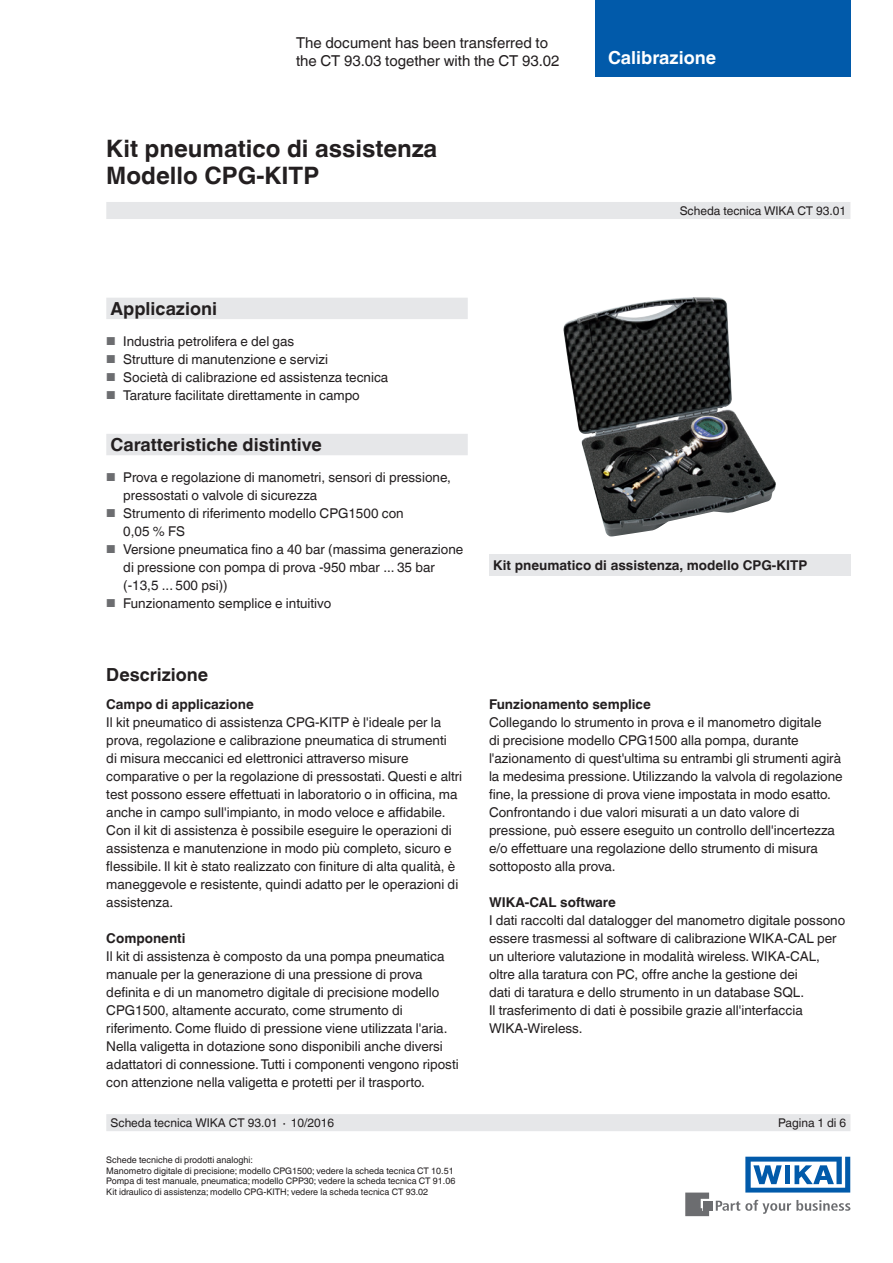
<style>
.page{position:relative;width:893px;height:1263px;background:#fff}
.page>*{position:absolute;margin:0;border:0;box-sizing:border-box;transform-origin:0 0}
.t1{font:700 24px/27px "Helvetica World";color:#231f20}
.t2{font:700 18px "Helvetica World";color:#231f20}
.t3{font:700 18px "Helvetica World";color:#fff}
.t4{font:15px/18px "Helvetica World";color:#221e1f}
.t5{font:13.5px/18px "Helvetica World";color:#231f20}
.t6{font:700 13.5px "Helvetica World";color:#231f20}
.t7{font:12px "Helvetica World";color:#231f20}
.t8{font:9px/10.5px "Helvetica World";color:#231f20}
.s1{font-size:11.55px;color:#6c6d70}
</style>
<div class="page">
<svg style="left:716px;top:1200px;width:134px;height:14px"></svg>
<div style="left:703px;top:1201px;width:9px;height:9px;background:#6c6d70"></div>
<svg style="left:685px;top:1192px;width:24px;height:24px"></svg>
<svg style="left:745px;top:1157px;width:105px;height:35px"></svg>
<div style="left:595px;top:0;width:255px;height:77px;background:#015aaa"></div>
<div style="left:106px;top:202px;width:744px;height:17px;background:#e6e7e9"></div>
<div style="left:106px;top:1114px;width:744px;height:17px;background:#e6e7e9"></div>
<div style="left:489px;top:554px;width:361px;height:21px;background:#e6e7e9"></div>
<img style="left:563px;top:297px;width:213px;height:239px">
<svg style="left:106px;top:298px;width:362px;height:157px"></svg>
<p class="t4" style="left:296px;top:34px;width:265px">The document has been transferred to the CT 93.03 together with the CT 93.02</p>
<h1 class="t1" style="left:106px;top:135px;width:332px">Kit pneumatico di assistenza<br>Modello CPG-KITP</h1>
<h2 class="t3" style="left:608px;top:47px;width:109px">Calibrazione</h2>
<p class="t7" style="left:680px;top:204px;width:168px">Scheda tecnica WIKA CT 93.01</p>
<h2 class="t2" style="left:111px;top:298px;width:108px">Applicazioni</h2>
<p class="t5" style="left:106px;top:332px;width:190px"><span class="s1">■</span> Industria petrolifera e del gas</p>
<p class="t5" style="left:106px;top:350px;width:223px"><span class="s1">■</span> Strutture di manutenzione e servizi</p>
<p class="t5" style="left:106px;top:368px;width:284px"><span class="s1">■</span> Società di calibrazione ed assistenza tecnica</p>
<p class="t5" style="left:106px;top:386px;width:255px"><span class="s1">■</span> Tarature facilitate direttamente in campo</p>
<h2 class="t2" style="left:111px;top:434px;width:213px">Caratteristiche distintive</h2>
<p class="t5" style="left:123px;top:468px;width:329px;text-indent:-17px"><span class="s1">■</span> Prova e regolazione di manometri, sensori di pressione, pressostati o valvole di sicurezza</p>
<p class="t5" style="left:123px;top:504px;width:282px;text-indent:-17px"><span class="s1">■</span> Strumento di riferimento modello CPG1500 con<br>0,05 % FS</p>
<p class="t5" style="left:123px;top:540px;width:342px;text-indent:-17px"><span class="s1">■</span> Versione pneumatica fino a 40 bar (massima generazione di pressione con pompa di prova -950 mbar ... 35 bar (-13,5 ... 500 psi))</p>
<p class="t5" style="left:106px;top:594px;width:226px"><span class="s1">■</span> Funzionamento semplice e intuitivo</p>
<h2 class="t2" style="left:106px;top:664px;width:103px">Descrizione</h2>
<p class="t6" style="left:106px;top:696px;width:149px">Campo di applicazione</p>
<p class="t5" style="left:106px;top:713px;width:357px">Il kit pneumatico di assistenza CPG-KITP è l'ideale per la prova, regolazione e calibrazione pneumatica di strumenti<br>di misura meccanici ed elettronici attraverso misure comparative o per la regolazione di pressostati. Questi e altri test possono essere effettuati in laboratorio o in officina, ma anche in campo sull'impianto, in modo veloce e affidabile.<br>Con il kit di assistenza è possibile eseguire le operazioni di assistenza e manutenzione in modo più completo, sicuro e flessibile. Il kit è stato realizzato con finiture di alta qualità, è maneggevole e resistente, quindi adatto per le operazioni di assistenza.</p>
<p class="t6" style="left:106px;top:930px;width:81px">Componenti</p>
<p class="t5" style="left:106px;top:947px;width:354px">Il kit di assistenza è composto da una pompa pneumatica manuale per la generazione di una pressione di prova definita e di un manometro digitale di precisione modello CPG1500, altamente accurato, come strumento di riferimento. Come fluido di pressione viene utilizzata l'aria.<br>Nella valigetta in dotazione sono disponibili anche diversi adattatori di connessione. Tutti i componenti vengono riposti con attenzione nella valigetta e protetti per il trasporto.</p>
<p class="t6" style="left:493px;top:557px;width:315px">Kit pneumatico di assistenza, modello CPG-KITP</p>
<p class="t6" style="left:489px;top:696px;width:163px">Funzionamento semplice</p>
<p class="t5" style="left:489px;top:713px;width:355px">Collegando lo strumento in prova e il manometro digitale<br>di precisione modello CPG1500 alla pompa, durante l'azionamento di quest'ultima su entrambi gli strumenti agirà la medesima pressione. Utilizzando la valvola di regolazione fine, la pressione di prova viene impostata in modo esatto.<br>Confrontando i due valori misurati a un dato valore di pressione, può essere eseguito un controllo dell'incertezza e/o effettuare una regolazione dello strumento di misura sottoposto alla prova.</p>
<p class="t6" style="left:489px;top:894px;width:128px">WIKA-CAL software</p>
<p class="t5" style="left:489px;top:911px;width:358px">I dati raccolti dal datalogger del manometro digitale possono essere trasmessi al software di calibrazione WIKA-CAL per un ulteriore valutazione in modalità wireless. WIKA-CAL, oltre alla taratura con PC, offre anche la gestione dei<br>dati di taratura e dello strumento in un database SQL.<br>Il trasferimento di dati è possibile grazie all'interfaccia WIKA-Wireless.</p>
<p class="t7" style="left:111px;top:1116px;width:225px">Scheda tecnica WIKA CT 93.01 ∙ 10/2016</p>
<p class="t7" style="left:778px;top:1116px;width:70px">Pagina 1 di 6</p>
<p class="t8" style="left:106px;top:1155px;width:351px">Schede tecniche di prodotti analoghi:<br>Manometro digitale di precisione; modello CPG1500; vedere la scheda tecnica CT 10.51<br>Pompa di test manuale, pneumatica; modello CPP30; vedere la scheda tecnica CT 91.06<br>Kit idraulico di assistenza; modello CPG-KITH; vedere la scheda tecnica CT 93.02</p>
</div>
